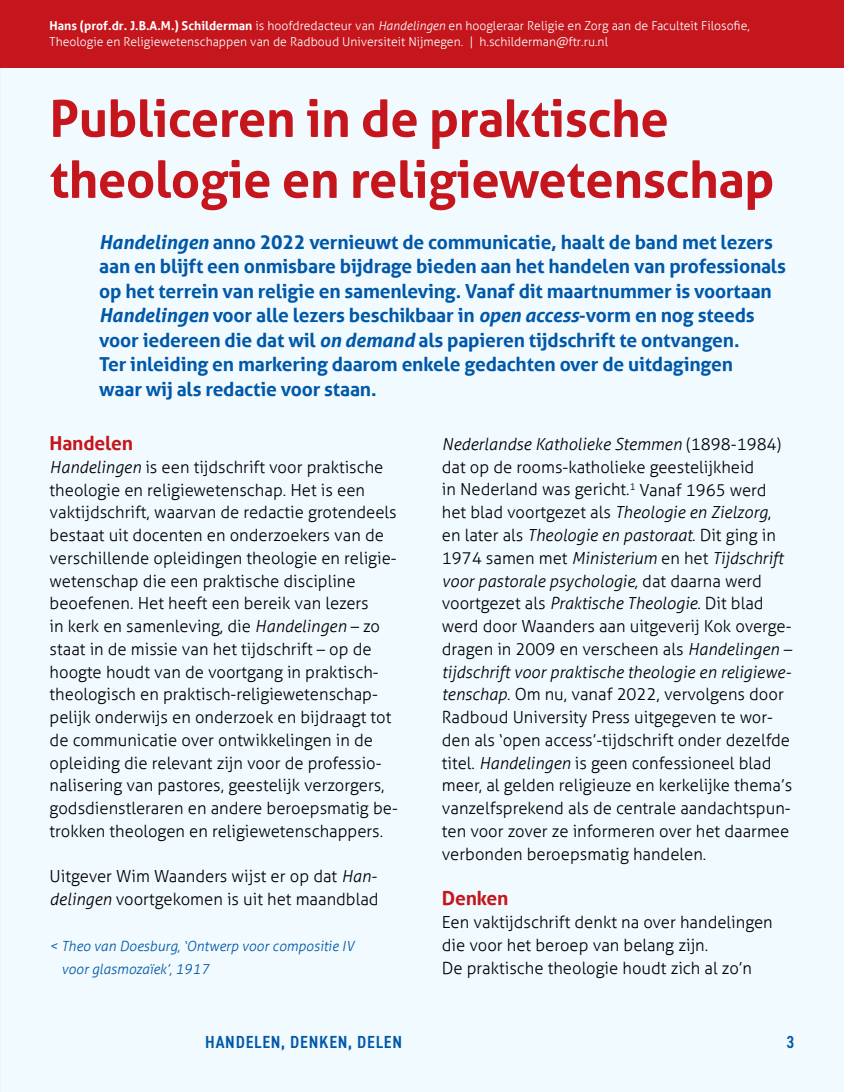
<style>
.page{position:relative;width:844px;height:1092px;background:#fff}
.page>*{position:absolute;margin:0;border:0;box-sizing:border-box;transform-origin:0 0}
.t1{font:700 50.75px/60.9px "Aller";letter-spacing:-.01em;color:#c4161c}
.t2{font:700 19.25px/24.5px "Aller";letter-spacing:-.01em;color:#0058a9}
.t3{font:700 19.25px "Aller";letter-spacing:-.01em;color:#c4161c}
.t4{font:600 condensed 17.5px "DIN2014";letter-spacing:.045em;color:#0058a9}
.t5{font:300 16.62px/22.8px "Aller";color:#000}
.t6{font:italic 300 14px/22.8px "Aller";color:#0058a9}
.t7{font:300 12.25px/15.8px "Aller";color:#fff}
.s1{font-weight:700}
.s2{font-style:italic}
</style>
<div class="page">
<div style="left:0;top:0;width:843px;height:1091px;background:#f1fafe"></div>
<div style="left:0;top:0;width:843px;height:67px;background:#c4161c"></div>
<p class="t7" style="left:50px;top:18px;width:701px"><span class="s1">Hans (prof.dr. J.B.A.M.) Schilderman</span> is hoofdredacteur van <span class="s2">Handelingen</span> en hoogleraar Religie en Zorg aan de Faculteit Filosofie,<br>Theologie en Religiewetenschappen van de Radboud Universiteit Nijmegen. | h.schilderman@ftr.ru.nl</p>
<h1 class="t1" style="left:50px;top:88px;width:726px">Publiceren in de praktische theologie en religiewetenschap</h1>
<p class="t2" style="left:99px;top:229px;width:688px"><span class="s2">Handelingen</span> anno 2022 vernieuwt de communicatie, haalt de band met lezers aan en blijft een onmisbare bijdrage bieden aan het handelen van professionals op het terrein van religie en samenleving. Vanaf dit maartnummer is voortaan <span class="s2">Handelingen</span> voor alle lezers beschikbaar in <span class="s2">open access</span>-vorm en nog steeds voor iedereen die dat wil <span class="s2">on demand</span> als papieren tijdschrift te ontvangen.<br>Ter inleiding en markering daarom enkele gedachten over de uitdagingen<br>waar wij als redactie voor staan.</p>
<p class="t3" style="left:50px;top:431px;width:85px">Handelen</p>
<p class="t5" style="left:50px;top:455px;width:349px"><span class="s2">Handelingen</span> is een tijdschrift voor praktische theologie en religiewetenschap. Het is een vaktijdschrift, waarvan de redactie grotendeels bestaat uit docenten en onderzoekers van de verschillende opleidingen theologie en religie&shy;wetenschap die een praktische discipline beoefenen. Het heeft een bereik van lezers<br>in kerk en samenleving, die <span class="s2">Handelingen</span> – zo staat in de missie van het tijdschrift – op de hoogte houdt van de voortgang in praktisch&shy;theologisch en praktisch-religiewetenschap&shy;pelijk onderwijs en onderzoek en bijdraagt tot de communicatie over ontwikkelingen in de opleiding die relevant zijn voor de professio&shy;nalisering van pastores, geestelijk verzorgers, godsdienstleraren en andere beroepsmatig be&shy;trokken theologen en religiewetenschappers.</p>
<p class="t5" style="left:50px;top:865px;width:330px">Uitgever Wim Waanders wijst er op dat <span class="s2">Han&shy;delingen</span> voortgekomen is uit het maandblad</p>
<p class="t6" style="left:61px;top:934px;width:294px;text-indent:-12px">&lt; Theo van Doesburg, ‘Ontwerp voor compositie IV voor glasmozaïek’, 1917</p>
<p class="t5" style="left:441px;top:432px;width:352px"><span class="s2">Nederlandse Katholieke Stemmen</span> (1898-1984) dat op de rooms-katholieke geestelijkheid<br>in Nederland was gericht.<sup>1</sup> Vanaf 1965 werd het blad voortgezet als <span class="s2">Theologie en Zielzorg</span>, en later als <span class="s2">Theologie en pastoraat</span>. Dit ging in 1974 samen met <span class="s2">Ministerium</span> en het <span class="s2">Tijdschrift voor pastorale psychologie,</span> dat daarna werd voortgezet als <span class="s2">Praktische Theologie</span>. Dit blad werd door Waanders aan uitgeverij Kok overge&shy;dragen in 2009 en verscheen als <span class="s2">Handelingen – tijdschrift voor praktische theologie en religiewe&shy;tenschap</span>. Om nu, vanaf 2022, vervolgens door Radboud University Press uitgegeven te wor&shy;den als ‘open access’-tijdschrift onder dezelfde titel. <span class="s2">Handelingen</span> is geen confessioneel blad meer, al gelden religieuze en kerkelijke thema’s vanzelfsprekend als de centrale aandachtspun&shy;ten voor zover ze informeren over het daarmee verbonden beroepsmatig handelen.</p>
<p class="t3" style="left:441px;top:886px;width:68px">Denken</p>
<p class="t5" style="left:441px;top:910px;width:332px">Een vaktijdschrift denkt na over handelingen die voor het beroep van belang zijn.<br>De praktische theologie houdt zich al zo’n</p>
<p class="t4" style="left:205px;top:1030px;width:198px">HANDELEN, DENKEN, DELEN</p>
<p class="t4" style="left:786px;top:1030px;width:9px">3</p>
</div>
